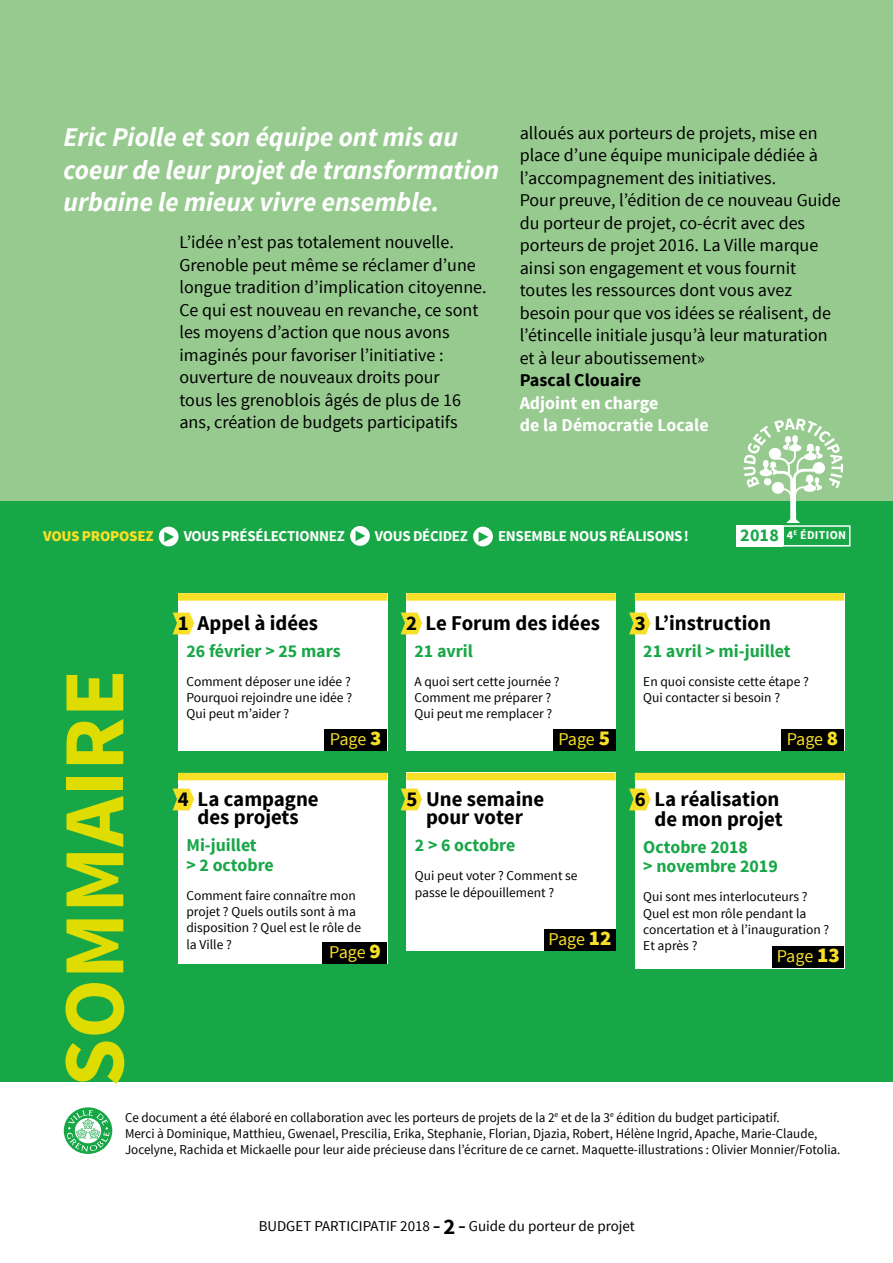
<style>
.page{position:relative;width:893px;height:1263px;background:#fff}
.page>*{position:absolute;margin:0;border:0;box-sizing:border-box;transform-origin:0 0}
.t1{font:700 87px "Source Sans Pro";color:#dedc00}
.t2{font:italic 700 27px/32.4px "Source Sans Pro";color:#fff}
.t3{font:700 21px/18px "Source Sans Pro";color:#000;text-align:center}
.t4{font:18px/22.5px "Source Sans Pro";color:#000}
.t5{font:700 18px/19.5px "Source Sans Pro";color:#18a747}
.t6{font:700 18px/22.5px "Source Sans Pro";color:#fff}
.t7{font:18px "Source Sans Pro";letter-spacing:-.015em;color:#f8df27}
.t8{font:700 18px "Source Sans Pro";color:#000}
.t9{font:700 15px "Source Sans Pro";letter-spacing:-.02em;color:#fff}
.t10{font:15px "Source Sans Pro";color:#000}
.t11{font:13.5px/16.2px "Source Sans Pro";color:#000}
.t12{font:700 12px "Source Sans Pro";letter-spacing:.025em;color:#fff}
.s1{font-weight:900;color:#f8df27}
.s2{font-weight:900;font-size:18.15px;color:#18a747}
.s3{font-size:18px;color:#18a747}
.s4{font-weight:900;font-size:21px}
.s5{font-weight:700}
.s6{font-weight:700;font-size:22.5px}
</style>
<div class="page">
<div style="left:0;top:0;width:893px;height:639px;background:#97ca8f"></div>
<div style="left:0;top:501px;width:893px;height:581px;background:#18a747"></div>
<svg style="left:64px;top:1107px;width:48px;height:47px"></svg>
<div style="left:178px;top:593px;width:209px;height:158px;background:#fff"></div>
<div style="left:178px;top:773px;width:209px;height:191px;background:#fff"></div>
<div style="left:406px;top:593px;width:209px;height:158px;background:#fff"></div>
<div style="left:406px;top:773px;width:209px;height:178px;background:#fff"></div>
<div style="left:635px;top:593px;width:209px;height:158px;background:#fff"></div>
<div style="left:635px;top:773px;width:209px;height:195px;background:#fff"></div>
<svg style="left:173px;top:612px;width:21px;height:22px"></svg>
<svg style="left:173px;top:788px;width:21px;height:22px"></svg>
<svg style="left:401px;top:612px;width:21px;height:22px"></svg>
<svg style="left:401px;top:788px;width:21px;height:22px"></svg>
<svg style="left:629px;top:612px;width:22px;height:22px"></svg>
<svg style="left:629px;top:788px;width:22px;height:22px"></svg>
<div style="left:178px;top:593px;width:209px;height:8px;background:#f8df27"></div>
<div style="left:178px;top:773px;width:209px;height:7px;background:#f8df27"></div>
<div style="left:406px;top:593px;width:210px;height:8px;background:#f8df27"></div>
<div style="left:406px;top:773px;width:210px;height:7px;background:#f8df27"></div>
<div style="left:635px;top:593px;width:209px;height:8px;background:#f8df27"></div>
<div style="left:635px;top:773px;width:209px;height:7px;background:#f8df27"></div>
<div style="left:324px;top:729px;width:63px;height:22px;background:#000"></div>
<div style="left:323px;top:942px;width:64px;height:22px;background:#000"></div>
<div style="left:553px;top:729px;width:63px;height:22px;background:#000"></div>
<div style="left:544px;top:929px;width:72px;height:22px;background:#000"></div>
<div style="left:772px;top:946px;width:72px;height:22px;background:#000"></div>
<div style="left:781px;top:729px;width:63px;height:22px;background:#000"></div>
<div style="left:159px;top:527px;width:20px;height:19px;background:#fff;border-radius:50%"></div>
<div style="left:350px;top:526px;width:20px;height:20px;background:#fff;border-radius:50%"></div>
<div style="left:473px;top:527px;width:20px;height:19px;background:#fff;border-radius:50%"></div>
<svg style="left:743px;top:418px;width:100px;height:105px"></svg>
<div style="left:736px;top:525px;width:47px;height:21px;background:#fff"></div>
<div style="left:782px;top:525px;width:68px;height:21px;border:2px solid #fff"></div>
<h2 class="t2" style="left:63px;top:121px;width:437px">Eric Piolle et son équipe ont mis au coeur de leur projet de transformation urbaine le mieux vivre ensemble.</h2>
<p class="t4" style="left:179px;top:232px;width:309px">L’idée n’est pas totalement nouvelle.<br>Grenoble peut même se réclamer d’une longue tradition d’implication citoyenne.<br>Ce qui est nouveau en revanche, ce sont les moyens d’action que nous avons imaginés pour favoriser l’initiative : ouverture de nouveaux droits pour<br>tous les grenoblois âgés de plus de 16 ans, création de budgets participatifs</p>
<p class="t4" style="left:520px;top:122px;width:323px">alloués aux porteurs de projets, mise en place d’une équipe municipale dédiée à l’accompagnement des initiatives.<br>Pour preuve, l’édition de ce nouveau Guide du porteur de projet, co-écrit avec des porteurs de projet 2016. La Ville marque ainsi son engagement et vous fournit toutes les ressources dont vous avez besoin pour que vos idées se réalisent, de l’étincelle initiale jusqu’à leur maturation et à leur aboutissement»</p>
<h3 class="t8" style="left:520px;top:369px;width:123px">Pascal Clouaire</h3>
<h3 class="t6" style="left:520px;top:392px;width:190px">Adjoint en charge<br>de la Démocratie Locale</h3>
<p class="t9" style="left:43px;top:526px;width:647px"><span class="s1">VOUS PROPOSEZ</span> <span class="s2">▶</span> VOUS PRÉSÉLECTIONNEZ <span class="s2">▶</span> VOUS DÉCIDEZ <span class="s2">▶</span> ENSEMBLE NOUS RÉALISONS!</p>
<p class="t12" style="left:740px;top:527px;width:107px"><span class="s3">2018</span> 4<sup>E</sup> ÉDITION</p>
<h1 class="t1" style="left:39px;top:1087px;width:419px;rotate:-90deg">SOMMAIRE</h1>
<h3 class="t3" style="left:178px;top:615px;width:142px">1 Appel à idées</h3>
<h3 class="t5" style="left:186px;top:642px;width:156px">26 février &gt; 25 mars</h3>
<p class="t11" style="left:186px;top:673px;width:167px;text-align:justify">Comment déposer une idée ?<br>Pourquoi rejoindre une idée ?<br>Qui peut m’aider ?</p>
<h3 class="t7" style="left:330px;top:728px;width:53px">Page <span class="s4">3</span></h3>
<h3 class="t3" style="left:178px;top:791px;width:142px">4 La campagne des projets</h3>
<h3 class="t5" style="left:186px;top:836px;width:89px">Mi-juillet<br>&gt; 2 octobre</h3>
<p class="t11" style="left:186px;top:887px;width:176px">Comment faire connaître mon projet ? Quels outils sont à ma disposition ? Quel est le rôle de la Ville ?</p>
<h3 class="t7" style="left:329px;top:940px;width:53px">Page <span class="s4">9</span></h3>
<h3 class="t3" style="left:406px;top:615px;width:196px">2 Le Forum des idées</h3>
<h3 class="t5" style="left:414px;top:642px;width:60px">21 avril</h3>
<p class="t11" style="left:414px;top:673px;width:147px">A quoi sert cette journée ?<br>Comment me préparer ?<br>Qui peut me remplacer ?</p>
<h3 class="t7" style="left:558px;top:728px;width:53px">Page <span class="s4">5</span></h3>
<h3 class="t3" style="left:406px;top:791px;width:139px">5 Une semaine pour voter</h3>
<h3 class="t5" style="left:415px;top:836px;width:102px">2 &gt; 6 octobre</h3>
<p class="t11" style="left:415px;top:868px;width:164px">Qui peut voter ? Comment se passe le dépouillement ?</p>
<h3 class="t7" style="left:548px;top:928px;width:64px">Page <span class="s4">12</span></h3>
<h3 class="t3" style="left:635px;top:615px;width:138px">3 L’instruction</h3>
<h3 class="t5" style="left:643px;top:642px;width:149px">21 avril &gt; mi-juillet</h3>
<p class="t11" style="left:643px;top:673px;width:167px">En quoi consiste cette étape ?<br>Qui contacter si besoin ?</p>
<h3 class="t7" style="left:787px;top:728px;width:53px">Page <span class="s4">8</span></h3>
<h3 class="t3" style="left:635px;top:790px;width:149px;line-height:19.5px;text-align:right">6 La réalisation de mon projet</h3>
<h3 class="t5" style="left:643px;top:838px;width:136px">Octobre 2018<br>&gt; novembre 2019</h3>
<p class="t11" style="left:643px;top:889px;width:188px">Qui sont mes interlocuteurs ?<br>Quel est mon rôle pendant la concertation et à l’inauguration ?<br>Et après ?</p>
<h3 class="t7" style="left:777px;top:945px;width:64px">Page <span class="s4">13</span></h3>
<p class="t11" style="left:125px;top:1109px;width:717px">Ce document a été élaboré en collaboration avec les porteurs de projets de la 2<sup>e</sup> et de la 3<sup>e</sup> édition du budget participatif.<br>Merci à Dominique, Matthieu, Gwenael, Prescilia, Erika, Stephanie, Florian, Djazia, Robert, Hélène Ingrid, Apache, Marie-Claude,<br>Jocelyne, Rachida et Mickaelle pour leur aide précieuse dans l’écriture de ce carnet. Maquette-illustrations : Olivier Monnier/Fotolia.</p>
<p class="t10" style="left:259px;top:1217px;width:378px">BUDGET PARTICIPATIF 2018 <span class="s5">–</span> <span class="s6">2</span> <span class="s5">–</span> Guide du porteur de projet</p>
</div>
